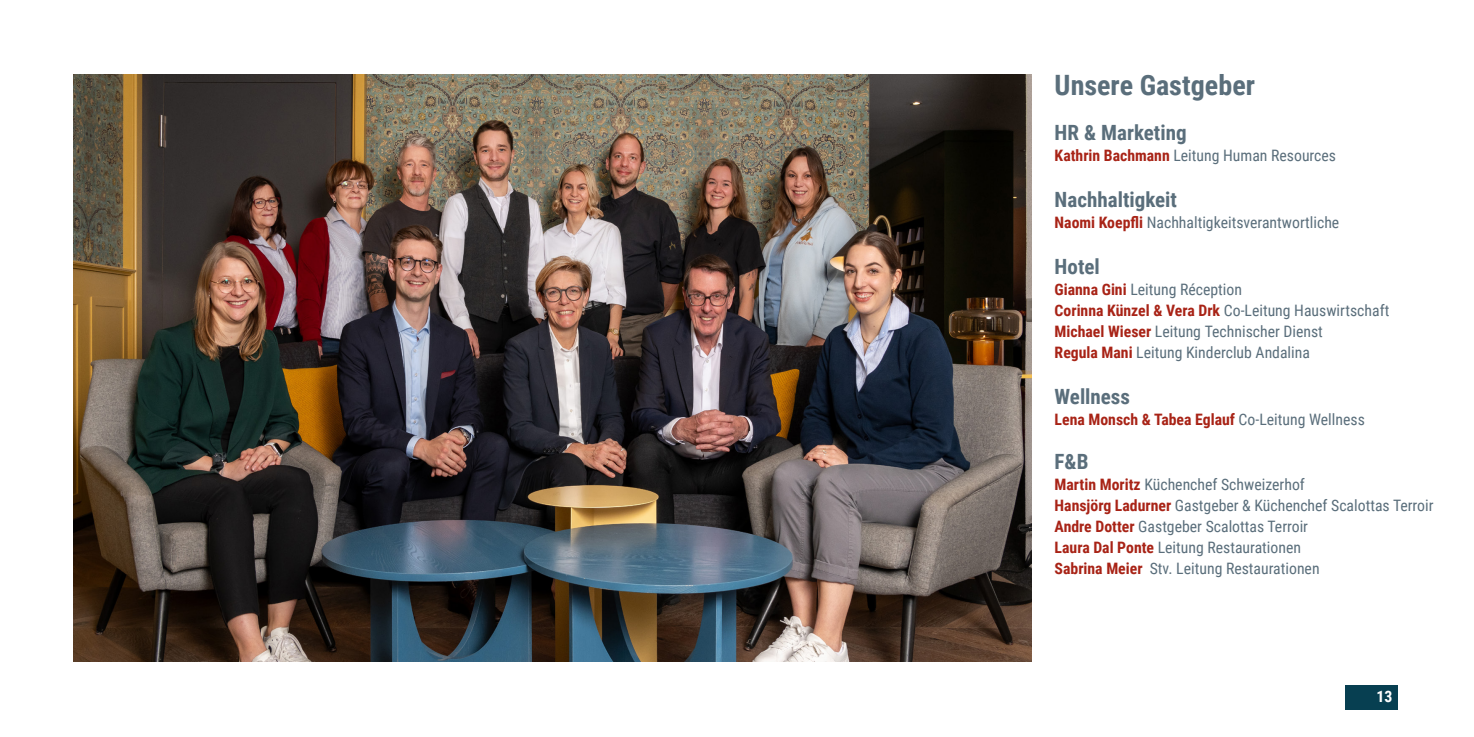
<style>
.page{position:relative;width:1474px;height:737px;background:#fff}
.page>*{position:absolute;margin:0;border:0;box-sizing:border-box;transform-origin:0 0}
.t1{font:700 28px "Roboto Condensed";color:#5a6e7b}
.t2{font:700 21px "Roboto Condensed";color:#5a6e7b}
.t3{font:15.75px/21px "Roboto Condensed";color:#5a6e7b}
.t4{font:700 15.75px "Roboto Condensed";color:#a82316}
.t5{font:700 15.75px "Roboto Condensed";color:#fff}
.s1{font-weight:700;color:#a82316}
.s2{font-weight:400;color:#5a6e7b}
</style>
<div class="page">
<img style="left:74px;top:74px;width:957px;height:587px">
<div style="left:1345px;top:685px;width:52px;height:24px;background:#073f51"></div>
<h1 class="t1" style="left:1054px;top:66px;width:202px">Unsere Gastgeber</h1>
<h2 class="t2" style="left:1054px;top:117px;width:134px">HR &amp; Marketing</h2>
<p class="t3" style="left:1054px;top:144px;width:283px"><span class="s1">Kathrin Bachmann</span> Leitung Human Resources</p>
<h2 class="t2" style="left:1054px;top:184px;width:124px">Nachhaltigkeit</h2>
<p class="t3" style="left:1054px;top:211px;width:286px"><span class="s1">Naomi Koepfli</span> Nachhaltigkeitsverantwortliche</p>
<h2 class="t2" style="left:1054px;top:252px;width:47px">Hotel</h2>
<p class="t3" style="left:1054px;top:278px;width:336px"><span class="s1">Gianna Gini</span> Leitung Réception<br><span class="s1">Corinna Künzel &amp; Vera Drk</span> Co-Leitung Hauswirtschaft <span class="s1">Michael Wieser</span> Leitung Technischer Dienst<br><span class="s1">Regula Mani</span> Leitung Kinderclub Andalina</p>
<h2 class="t2" style="left:1054px;top:382px;width:77px">Wellness</h2>
<p class="t4" style="left:1054px;top:408px;width:312px">Lena Monsch &amp; Tabea Eglauf <span class="s2">Co-Leitung Wellness</span></p>
<h2 class="t2" style="left:1054px;top:447px;width:35px">F&amp;B</h2>
<p class="t3" style="left:1054px;top:473px;width:380px"><span class="s1">Martin Moritz</span> Küchenchef Schweizerhof<br><span class="s1">Hansjörg Ladurner</span> Gastgeber &amp; Küchenchef Scalottas Terroir <span class="s1">Andre Dotter</span> Gastgeber Scalottas Terroir<br><span class="s1">Laura Dal Ponte</span> Leitung Restaurationen<br><span class="s1">Sabrina Meier</span> Stv. Leitung Restaurationen</p>
<p class="t5" style="left:1376px;top:685px;width:17px">13</p>
</div>
